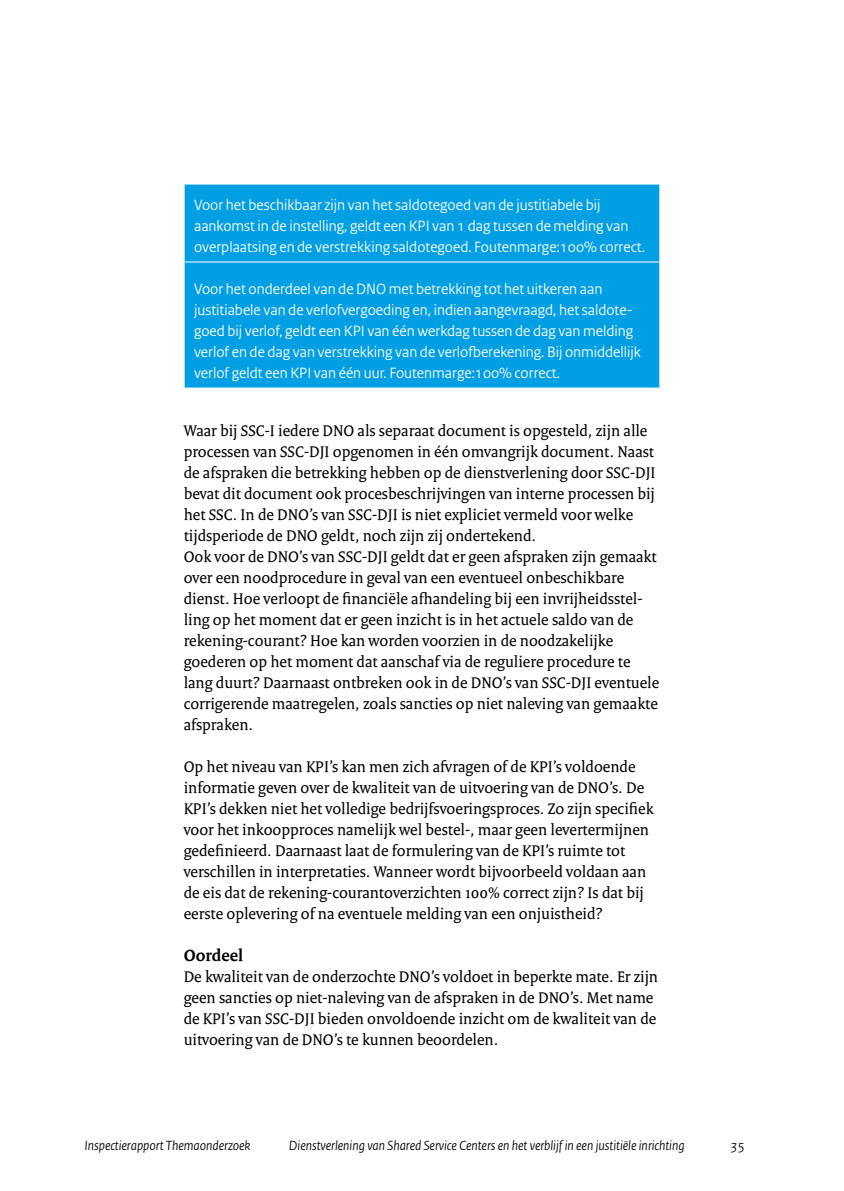
<style>
.page{position:relative;width:844px;height:1191px;background:#fff}
.page>*{position:absolute;margin:0;border:0;box-sizing:border-box;transform-origin:0 0}
.t1{font:700 17.5px "Rijksoverheid Serif";color:#000}
.t2{font:16.62px/21px "Rijksoverheid Serif";color:#000}
.t3{font:15.75px/21px "Rijksoverheid Sans";color:#fff}
.t4{font:italic 14px "Rijksoverheid Sans";color:#000}
</style>
<div class="page">
<div style="left:185px;top:185px;width:474px;height:202px;background:#009ee3"></div>
<hr style="left:184px;top:261px;width:476px;height:1px;background:#fff">
<p class="t3" style="left:194px;top:195px;width:452px">Voor het beschikbaar zijn van het saldotegoed van de justitiabele bij aankomst in de instelling, geldt een KPI van 1 dag tussen de melding van overplaatsing en de verstrekking saldotegoed. Foutenmarge:100% correct.</p>
<p class="t3" style="left:194px;top:279px;width:448px">Voor het onderdeel van de DNO met betrekking tot het uitkeren aan justitiabele van de verlofvergoeding en, indien aangevraagd, het saldote&shy;goed bij verlof, geldt een KPI van één werkdag tussen de dag van melding verlof en de dag van verstrekking van de verlofberekening. Bij onmiddellijk verlof geldt een KPI van één uur. Foutenmarge:100% correct.</p>
<p class="t2" style="left:184px;top:420px;width:477px">Waar bij SSC-I iedere DNO als separaat document is opgesteld, zijn alle processen van SSC-DJI opgenomen in één omvangrijk document. Naast de afspraken die betrekking hebben op de dienstverlening door SSC-DJI bevat dit document ook procesbeschrijvingen van interne processen bij het SSC. In de DNO’s van SSC-DJI is niet expliciet vermeld voor welke tijdsperiode de DNO geldt, noch zijn zij ondertekend.<br>Ook voor de DNO’s van SSC-DJI geldt dat er geen afspraken zijn gemaakt over een noodprocedure in geval van een eventueel onbeschikbare dienst. Hoe verloopt de financiële afhandeling bij een invrijheidsstel&shy;ling op het moment dat er geen inzicht is in het actuele saldo van de rekening-courant? Hoe kan worden voorzien in de noodzakelijke goederen op het moment dat aanschaf via de reguliere procedure te lang duurt? Daarnaast ontbreken ook in de DNO’s van SSC-DJI eventuele corrigerende maatregelen, zoals sancties op niet naleving van gemaakte afspraken.</p>
<p class="t2" style="left:184px;top:756px;width:471px">Op het niveau van KPI’s kan men zich afvragen of de KPI’s voldoende informatie geven over de kwaliteit van de uitvoering van de DNO’s. De KPI’s dekken niet het volledige bedrijfsvoeringsproces. Zo zijn specifiek voor het inkoopproces namelijk wel bestel-, maar geen levertermijnen gedefinieerd. Daarnaast laat de formulering van de KPI’s ruimte tot verschillen in interpretaties. Wanneer wordt bijvoorbeeld voldaan aan de eis dat de rekening-courantoverzichten 100% correct zijn? Is dat bij eerste oplevering of na eventuele melding van een onjuistheid?</p>
<p class="t1" style="left:184px;top:944px;width:61px">Oordeel</p>
<p class="t2" style="left:184px;top:966px;width:476px">De kwaliteit van de onderzochte DNO’s voldoet in beperkte mate. Er zijn geen sancties op niet-naleving van de afspraken in de DNO’s. Met name de KPI’s van SSC-DJI bieden onvoldoende inzicht om de kwaliteit van de uitvoering van de DNO’s te kunnen beoordelen.</p>
<p class="t4" style="left:84px;top:1137px;width:167px">Inspectierapport Themaonderzoek</p>
<p class="t4" style="left:289px;top:1137px;width:397px">Dienstverlening van Shared Service Centers en het verblijf in een justitiële inrichting</p>
<p class="t4" style="left:730px;top:1137px;width:16px">35</p>
</div>
